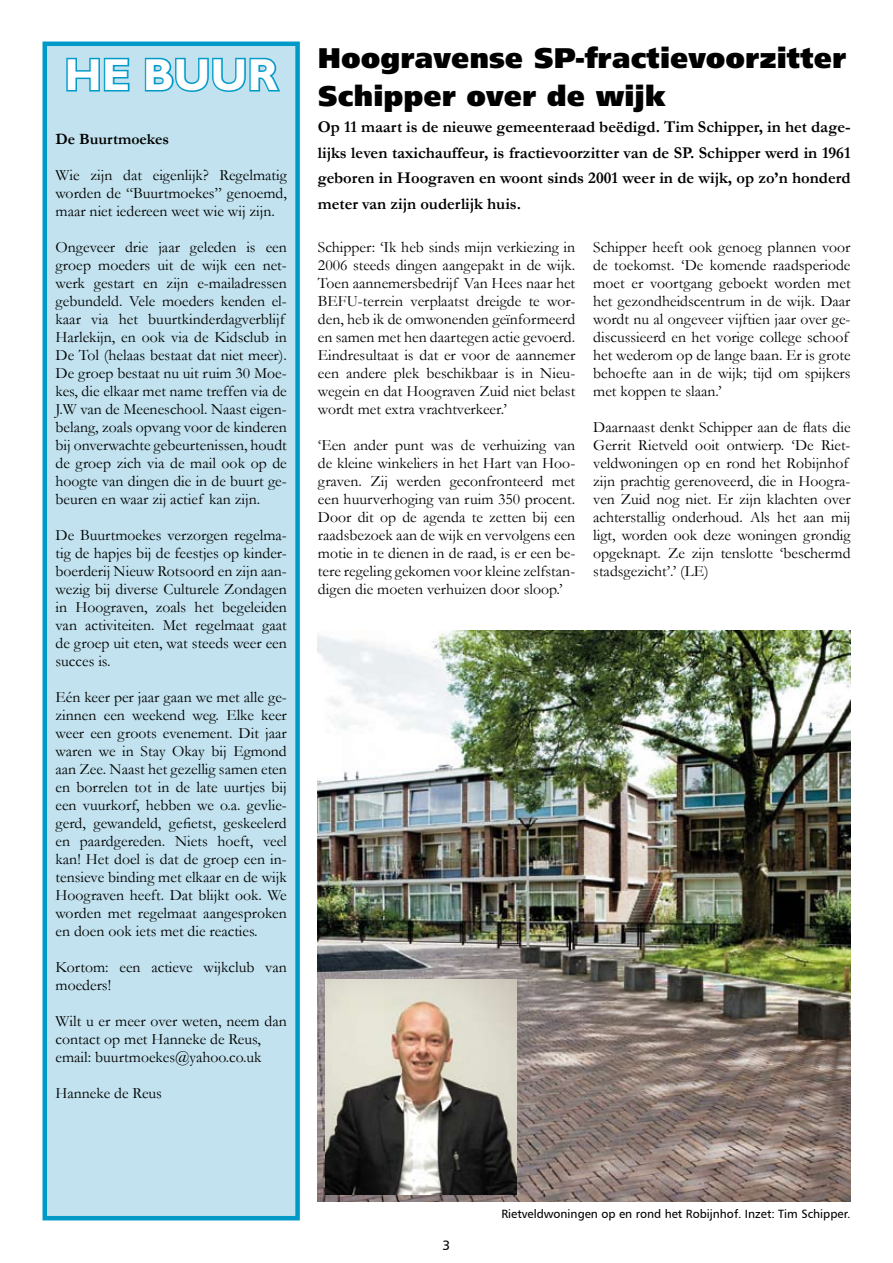
<style>
.page{position:relative;width:893px;height:1263px;background:#fff}
.page>*{position:absolute;margin:0;border:0;box-sizing:border-box;transform-origin:0 0}
.t1{font:700 45px "Gill Sans";color:#fff}
.t2{font:28.5px/37.5px "Humanist 777 BT Extra Black B";color:#000}
.t3{font:700 16.5px/25.5px "Garamond";color:#000;text-align:justify}
.t4{font:15.75px/18px "Garamond";color:#000;text-align:justify}
.t5{font:700 15.75px "Garamond";color:#000}
.t6{font:13.5px "Humanist 777 BT Roman B";color:#000}
.t7{font:12px "Humanist 777 BT Roman B";color:#000}
</style>
<div class="page">
<div style="left:45px;top:44px;width:253px;height:1174px;background:#c1e2ee"></div>
<svg style="left:66px;top:57px;width:64px;height:35px"></svg>
<svg style="left:144px;top:57px;width:136px;height:35px"></svg>
<div style="left:43px;top:42px;width:257px;height:1178px;border:4px solid #009ac8"></div>
<img style="left:318px;top:630px;width:532px;height:572px">
<img style="left:325px;top:979px;width:191px;height:215px">
<h1 class="t1" style="left:64px;top:48px;width:215px">HE BUUR</h1>
<p class="t5" style="left:56px;top:128px;width:115px">De Buurtmoekes</p>
<p class="t4" style="left:56px;top:166px;width:233px">Wie zijn dat eigenlijk? Regelmatig worden de “Buurtmoekes” genoemd, maar niet iedereen weet wie wij zijn.</p>
<p class="t4" style="left:56px;top:238px;width:233px;text-align:left">Ongeveer drie jaar geleden is een groep moeders uit de wijk een net&shy;werk gestart en zijn e-mailadressen gebundeld. Vele moeders kenden el&shy;kaar via het buurtkinderdagverblijf Harlekijn, en ook via de Kidsclub in De Tol (helaas bestaat dat niet meer).<br>De groep bestaat nu uit ruim 30 Moe&shy;kes, die elkaar met name treffen via de J.W van de Meeneschool. Naast eigen&shy;belang, zoals opvang voor de kinderen bij onverwachte gebeurtenissen, houdt de groep zich via de mail ook op de hoogte van dingen die in de buurt ge&shy;beuren en waar zij actief kan zijn.</p>
<p class="t4" style="left:56px;top:526px;width:233px">De Buurtmoekes verzorgen regelma&shy;tig de hapjes bij de feestjes op kinder&shy;boerderij Nieuw Rotsoord en zijn aan&shy;wezig bij diverse Culturele Zondagen in Hoograven, zoals het begeleiden van activiteiten. Met regelmaat gaat de groep uit eten, wat steeds weer een succes is.</p>
<p class="t4" style="left:56px;top:688px;width:233px">Eén keer per jaar gaan we met alle ge&shy;zinnen een weekend weg. Elke keer weer een groots evenement. Dit jaar waren we in Stay Okay bij Egmond aan Zee. Naast het gezellig samen eten en borrelen tot in de late uurtjes bij een vuurkorf, hebben we o.a. gevlie&shy;gerd, gewandeld, gefietst, geskeelerd en paardgereden. Niets hoeft, veel kan! Het doel is dat de groep een in&shy;tensieve binding met elkaar en de wijk Hoograven heeft. Dat blijkt ook. We worden met regelmaat aangesproken en doen ook iets met die reacties.</p>
<p class="t4" style="left:56px;top:958px;width:233px">Kortom: een actieve wijkclub van moeders!</p>
<p class="t4" style="left:56px;top:1012px;width:233px;text-align:left">Wilt u er meer over weten, neem dan contact op met Hanneke de Reus, email: buurtmoekes@yahoo.co.uk</p>
<p class="t4" style="left:56px;top:1084px;width:108px">Hanneke de Reus</p>
<h2 class="t2" style="left:318px;top:39px;width:530px">Hoogravense SP-fractievoorzitter<br>Schipper over de wijk</h2>
<p class="t3" style="left:318px;top:114px;width:534px">Op 11 maart is de nieuwe gemeenteraad beëdigd. Tim Schipper, in het dage&shy;lijks leven taxichauffeur, is fractievoorzitter van de SP. Schipper werd in 1961 geboren in Hoograven en woont sinds 2001 weer in de wijk, op zo’n honderd meter van zijn ouderlijk huis.</p>
<p class="t4" style="left:318px;top:238px;width:259px">Schipper: ‘Ik heb sinds mijn verkiezing in 2006 steeds dingen aangepakt in de wijk.<br>Toen aannemersbedrijf Van Hees naar het BEFU-terrein verplaatst dreigde te wor&shy;den, heb ik de omwonenden geïnformeerd en samen met hen daartegen actie gevoerd.<br>Eindresultaat is dat er voor de aannemer een andere plek beschikbaar is in Nieu&shy;wegein en dat Hoograven Zuid niet belast wordt met extra vrachtverkeer.’</p>
<p class="t4" style="left:318px;top:436px;width:259px">‘Een ander punt was de verhuizing van de kleine winkeliers in het Hart van Hoo&shy;graven. Zij werden geconfronteerd met een huurverhoging van ruim 350 procent.<br>Door dit op de agenda te zetten bij een raadsbezoek aan de wijk en vervolgens een motie in te dienen in de raad, is er een be&shy;tere regeling gekomen voor kleine zelfstan&shy;digen die moeten verhuizen door sloop.’</p>
<p class="t4" style="left:593px;top:238px;width:259px;text-align:left">Schipper heeft ook genoeg plannen voor de toekomst. ‘De komende raadsperiode moet er voortgang geboekt worden met het gezondheidscentrum in de wijk. Daar wordt nu al ongeveer vijftien jaar over ge&shy;discussieerd en het vorige college schoof het wederom op de lange baan. Er is grote behoefte aan in de wijk; tijd om spijkers met koppen te slaan.’</p>
<p class="t4" style="left:593px;top:418px;width:259px;text-align:left">Daarnaast denkt Schipper aan de flats die Gerrit Rietveld ooit ontwierp. ‘De Riet&shy;veldwoningen op en rond het Robijnhof zijn prachtig gerenoveerd, die in Hoogra&shy;ven Zuid nog niet. Er zijn klachten over achterstallig onderhoud. Als het aan mij ligt, worden ook deze woningen grondig opgeknapt. Ze zijn tenslotte ‘beschermd stadsgezicht’.’ (LE)</p>
<p class="t6" style="left:443px;top:1237px;width:9px">3</p>
<p class="t7" style="left:501px;top:1206px;width:351px">Rietveldwoningen op en rond het Robijnhof. Inzet: Tim Schipper.</p>
</div>
